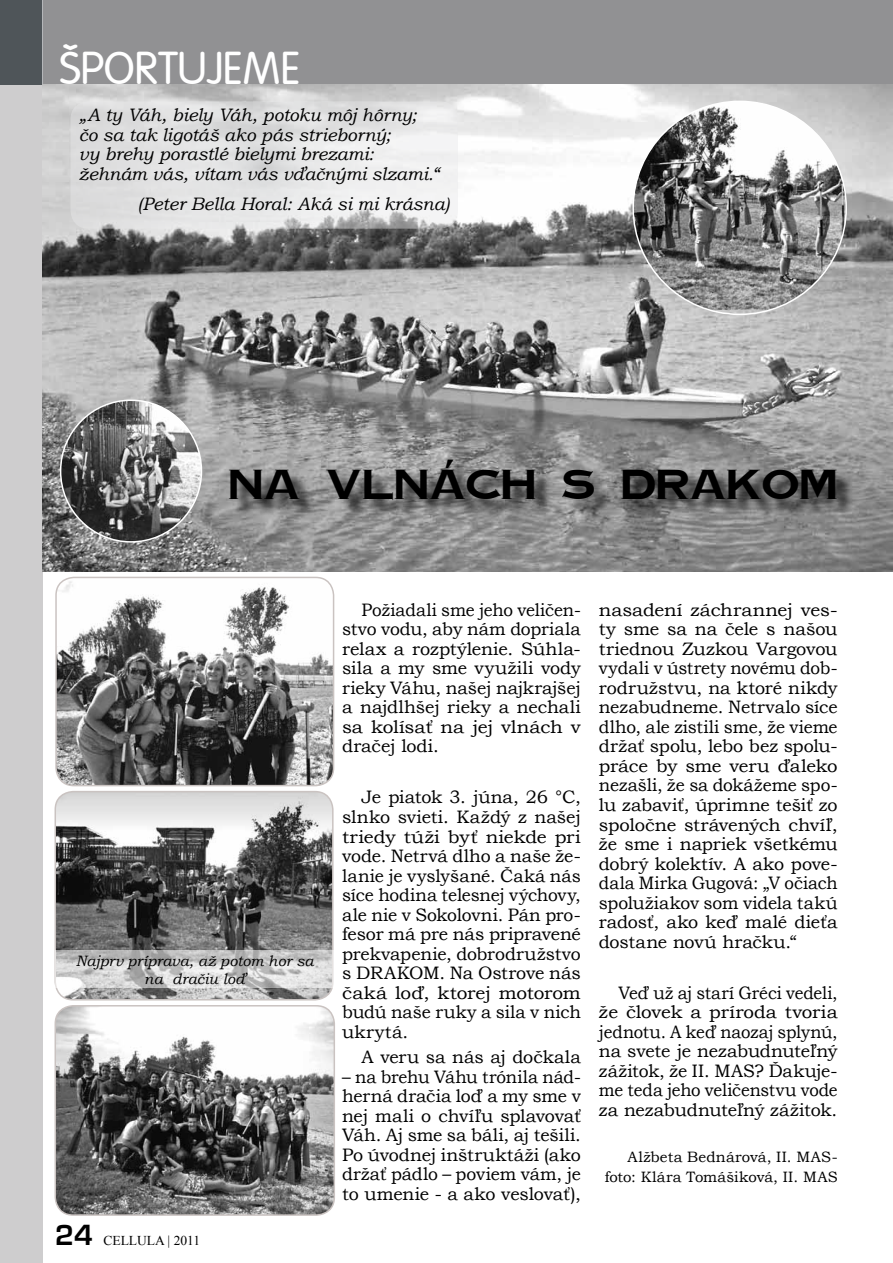
<style>
.page{position:relative;width:893px;height:1263px;background:#fff}
.page>*{position:absolute;margin:0;border:0;box-sizing:border-box;transform-origin:0 0}
.t1{font:45px "Vogue CE";color:#fff}
.t2{font:36px "Copper Pot CE Bold";color:#000}
.t3{font:18px/19.5px "Bookman Old Style";letter-spacing:-.005em;color:#000;text-align:justify;scale:1.05 1}
.t4{font:18px/19.5px "Bookman Old Style";letter-spacing:-.005em;color:#000;text-align:justify}
.t5{font:18px/19.5px "Bookman Old Style";letter-spacing:-.005em;color:#000;text-align:justify;scale:.95 1}
.t6{font:18px/19.5px "Bookman Old Style";letter-spacing:-.005em;color:#000;text-align:justify;scale:.94 1}
.t7{font:18px/19.5px "Bookman Old Style";letter-spacing:-.005em;color:#000;text-align:justify;scale:.96 1}
.t8{font:italic 18px/19.5px "Bookman Old Style";letter-spacing:-.005em;color:#000}
.t9{font:15px/19.5px "Bookman Old Style";letter-spacing:.01em;color:#000;text-align:right}
.t10{font:italic 15px/18px "Bookman Old Style";color:#000;text-align:center}
.t11{font:13.5px "Times New Roman";color:#000}
.s1{font-family:"Euromode CE Bold";font-size:27px}
</style>
<div class="page">
<div style="left:43px;top:0;width:850px;height:85px;background:#919193"></div>
<div style="left:0;top:85px;width:43px;height:1178px;background:#cecdce"></div>
<div style="left:0;top:0;width:43px;height:85px;background:#4f5559"></div>
<img style="left:55px;top:792px;width:278px;height:208px">
<div style="left:55px;top:791px;width:279px;height:209px;border:2px solid #cac3c1;border-radius:18px"></div>
<img style="left:43px;top:85px;width:850px;height:486px">
<img style="left:55px;top:1006px;width:279px;height:209px">
<div style="left:55px;top:1005px;width:280px;height:211px;border:2px solid #cac3c1;border-radius:18px"></div>
<img style="left:633px;top:102px;width:213px;height:208px">
<img style="left:61px;top:400px;width:140px;height:142px;border-radius:71px">
<img style="left:56px;top:577px;width:278px;height:209px">
<div style="left:55px;top:577px;width:279px;height:209px;border:2px solid #cac3c1;border-radius:18px"></div>
<svg style="left:70px;top:101px;width:388px;height:128px"></svg>
<div style="left:232px;top:462px;width:621px;height:55px;background:#000;opacity:.75"></div>
<svg style="left:55px;top:950px;width:279px;height:38px;background:#ccc"></svg>
<h1 class="t1" style="left:60px;top:43px;width:238px">ŠPORTUJEME</h1>
<p class="t8" style="left:79px;top:105px;width:362px">„A ty Váh, biely Váh, potoku môj hôrny; čo sa tak ligotáš ako pás strieborný;<br>vy brehy porastlé bielymi brezami: žehnám vás, vítam vás vďačnými slzami.“</p>
<p class="t8" style="left:137px;top:194px;width:313px">(Peter Bella Horal: Aká si mi krásna)</p>
<h2 class="t2" style="left:228px;top:459px;width:37px">NA</h2>
<h2 class="t2" style="left:326px;top:459px;width:36px">VLNÁCH</h2>
<h2 class="t2" style="left:562px;top:459px;width:131px">S DRAKOM</h2>
<p class="t10" style="left:76px;top:951px;width:239px">Najprv príprava, až potom hor sa na dračiu loď</p>
<p class="t11" style="left:55px;top:1232px;width:146px"><span class="s1">24</span> CELLULA | 2011</p>
<p class="t5" style="left:342px;top:600px;width:253px;text-indent:20px">Požiadali sme jeho veličen&shy;stvo vodu, aby nám dopriala relax a rozptýlenie. Súhla&shy;sila a my sme využili vody rieky Váhu, našej najkrajšej a najdlhšej rieky a nechali sa kolísať na jej vlnách v dračej lodi.</p>
<p class="t4" style="left:342px;top:788px;width:240px;text-indent:19px">Je piatok 3. júna, 26 °C, slnko svieti. Každý z našej triedy túži byť niekde pri vode. Netrvá dlho a naše že&shy;lanie je vyslyšané. Čaká nás síce hodina telesnej výchovy, ale nie v Sokolovni. Pán pro&shy;fesor má pre nás pripravené prekvapenie, dobrodružstvo s DRAKOM. Na Ostrove nás čaká loď, ktorej motorom budú naše ruky a sila v nich ukrytá.</p>
<p class="t4" style="left:362px;top:1047px;width:221px">A veru sa nás aj dočkala</p>
<p class="t7" style="left:342px;top:1067px;width:250px">– na brehu Váhu trónila nád&shy;herná dračia loď a my sme v nej mali o chvíľu splavovať Váh. Aj sme sa báli, aj tešili.<br>Po úvodnej inštruktáži (ako držať pádlo – poviem vám, je to umenie - a ako veslovať),</p>
<p class="t3" style="left:599px;top:600px;width:229px">nasadení záchrannej ves&shy;ty sme sa na čele s našou triednou Zuzkou Vargovou vydali v ústrety novému dob&shy;rodružstvu, na ktoré nikdy nezabudneme. Netrvalo síce dlho, ale zistili sme, že vieme držať spolu, lebo bez spolu&shy;práce by sme veru ďaleko nezašli, že sa dokážeme spo&shy;lu zabaviť, úprimne tešiť zo spoločne strávených chvíľ, že sme i napriek všetkému dobrý kolektív. A ako pove&shy;dala Mirka Gugová: „V očiach spolužiakov som videla takú radosť, ako keď malé dieťa dostane novú hračku.“</p>
<p class="t6" style="left:599px;top:983px;width:256px;text-indent:20px">Veď už aj starí Gréci vedeli, že človek a príroda tvoria jednotu. A keď naozaj splynú, na svete je nezabudnuteľný zážitok, že II. MAS? Ďakuje&shy;me teda jeho veličenstvu vode za nezabudnuteľný zážitok.</p>
<p class="t9" style="left:605px;top:1147px;width:235px">Alžbeta Bednárová, II. MAS&shy;foto: Klára Tomášiková, II. MAS</p>
</div>
